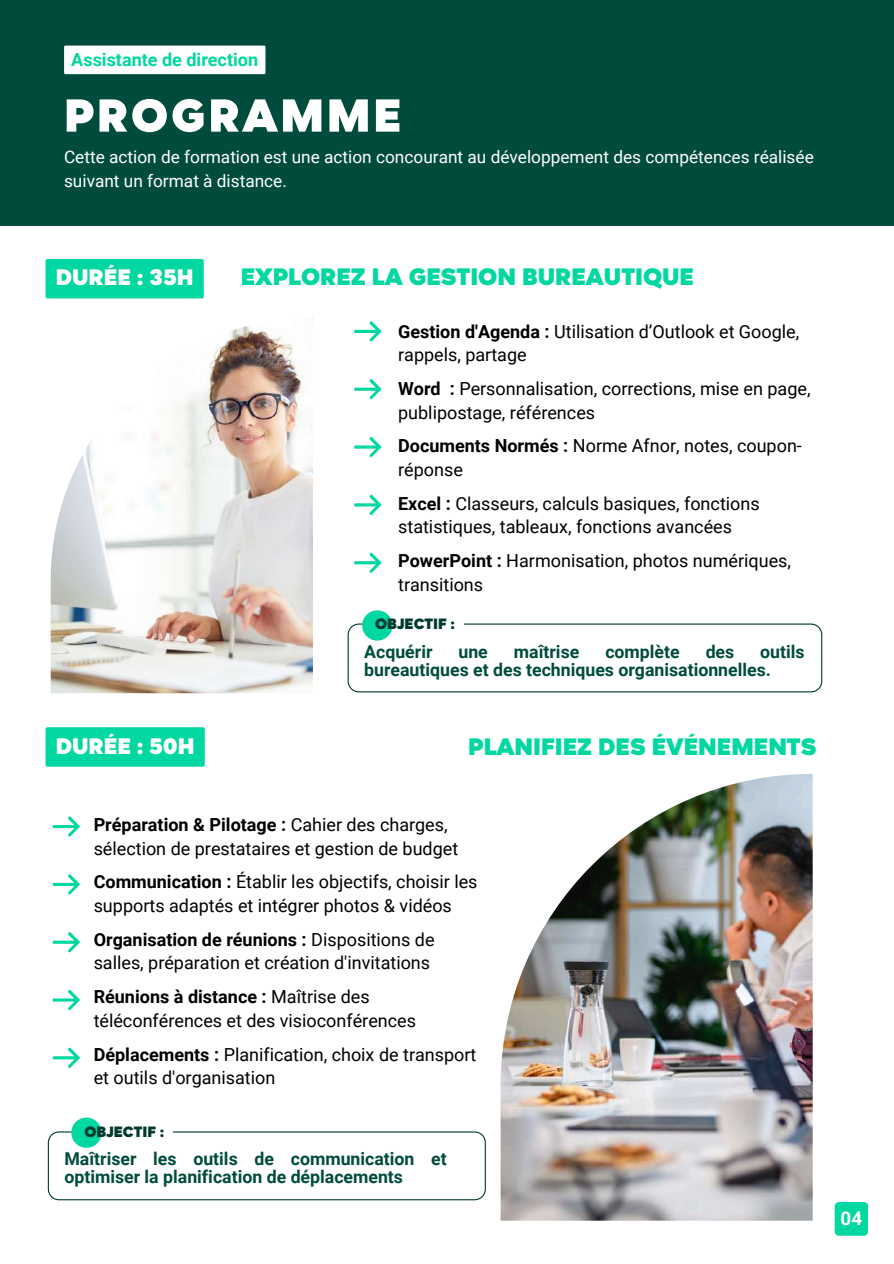
<style>
.page{position:relative;width:894px;height:1264px;background:#fff}
.page>*{position:absolute;margin:0;border:0;box-sizing:border-box;transform-origin:0 0}
.t1{font:900 52.5px "Magenos";letter-spacing:.055em;color:#fff}
.t2{font:900 27px "Magenos";color:#00d7a1}
.t3{font:900 25.5px "Magenos";color:#fff}
.t4{font:700 18.9px "Roboto";color:#fff}
.t5{font:18px/23.7px "Roboto";color:#000}
.t6{font:700 18px "Roboto";color:#00d7a1}
.t7{font:700 17.7px/18px "Roboto";color:#004c3c}
.t8{font:17.25px/23.7px "Roboto";color:#fff}
.t9{font:900 16.95px "Magenos";color:#003a2e}
.s1{font-weight:700}
</style>
<div class="page">
<div style="left:0;top:0;width:893px;height:225px;background:#004c3c"></div>
<img style="left:51px;top:318px;width:262px;height:375px">
<img style="left:500px;top:774px;width:312px;height:446px">
<svg style="left:354px;top:321px;width:27px;height:21px"></svg>
<svg style="left:354px;top:379px;width:27px;height:20px"></svg>
<svg style="left:354px;top:436px;width:27px;height:21px"></svg>
<svg style="left:354px;top:494px;width:27px;height:21px"></svg>
<svg style="left:354px;top:552px;width:27px;height:21px"></svg>
<svg style="left:53px;top:816px;width:27px;height:21px"></svg>
<svg style="left:53px;top:874px;width:27px;height:20px"></svg>
<svg style="left:53px;top:931px;width:27px;height:21px"></svg>
<svg style="left:53px;top:989px;width:27px;height:21px"></svg>
<svg style="left:53px;top:1047px;width:27px;height:21px"></svg>
<svg style="left:347px;top:623px;width:475px;height:69px"></svg>
<svg style="left:48px;top:1131px;width:437px;height:68px"></svg>
<div style="left:834px;top:1201px;width:33px;height:34px;background:#00d7a1;border-radius:4px"></div>
<div style="left:82px;top:1122px;width:90px;height:20px;background:#fff"></div>
<div style="left:71px;top:1117px;width:31px;height:30px;background:#00d7a1;border-radius:50%"></div>
<div style="left:373px;top:615px;width:90px;height:20px;background:#fff"></div>
<div style="left:362px;top:610px;width:30px;height:30px;background:#00d7a1;border-radius:50%"></div>
<div style="left:64px;top:46px;width:201px;height:28px;background:#fff"></div>
<div style="left:45px;top:259px;width:159px;height:39px;background:#00d7a1;border-radius:2px"></div>
<div style="left:45px;top:727px;width:160px;height:39px;background:#00d7a1;border-radius:2px"></div>
<p class="t6" style="left:71px;top:49px;width:188px">Assistante de direction</p>
<h1 class="t1" style="left:64px;top:88px;width:339px">PROGRAMME</h1>
<p class="t8" style="left:64px;top:145px;width:751px">Cette action de formation est une action concourant au développement des compétences réalisée suivant un format à distance.</p>
<h3 class="t3" style="left:56px;top:264px;width:139px">DURÉE : 35H</h3>
<h2 class="t2" style="left:241px;top:263px;width:455px">EXPLOREZ LA GESTION BUREAUTIQUE</h2>
<p class="t5" style="left:398px;top:319px;width:402px"><span class="s1">Gestion d'Agenda :</span> Utilisation d’Outlook et Google, rappels, partage</p>
<p class="t5" style="left:398px;top:377px;width:414px"><span class="s1">Word :</span> Personnalisation, corrections, mise en page, publipostage, références</p>
<p class="t5" style="left:398px;top:434px;width:405px"><span class="s1">Documents Normés :</span> Norme Afnor, notes, coupon&shy;réponse</p>
<p class="t5" style="left:398px;top:491px;width:363px"><span class="s1">Excel :</span> Classeurs, calculs basiques, fonctions statistiques, tableaux, fonctions avancées</p>
<p class="t5" style="left:398px;top:549px;width:394px"><span class="s1">PowerPoint :</span> Harmonisation, photos numériques, transitions</p>
<p class="t9" style="left:375px;top:615px;width:81px">OBJECTIF :</p>
<h3 class="t3" style="left:56px;top:732px;width:140px">DURÉE : 50H</h3>
<p class="t7" style="left:364px;top:643px;width:70px">Acquérir</p>
<p class="t7" style="left:458px;top:643px;width:31px">une</p>
<p class="t7" style="left:513px;top:643px;width:67px">maîtrise</p>
<p class="t7" style="left:605px;top:643px;width:76px">complète</p>
<p class="t7" style="left:705px;top:643px;width:30px">des</p>
<p class="t7" style="left:364px;top:643px;width:442px;text-indent:396px">outils bureautiques et des techniques organisationnelles.</p>
<h2 class="t2" style="left:468px;top:732px;width:349px">PLANIFIEZ DES ÉVÉNEMENTS</h2>
<p class="t5" style="left:94px;top:813px;width:366px"><span class="s1">Préparation &amp; Pilotage :</span> Cahier des charges, sélection de prestataires et gestion de budget</p>
<p class="t5" style="left:94px;top:870px;width:385px"><span class="s1">Communication :</span> Établir les objectifs, choisir les supports adaptés et intégrer photos &amp; vidéos</p>
<p class="t5" style="left:94px;top:927px;width:342px"><span class="s1">Organisation de réunions :</span> Dispositions de salles, préparation et création d'invitations</p>
<p class="t5" style="left:94px;top:985px;width:324px"><span class="s1">Réunions à distance :</span> Maîtrise des téléconférences et des visioconférences</p>
<p class="t5" style="left:94px;top:1042px;width:384px"><span class="s1">Déplacements :</span> Planification, choix de transport et outils d'organisation</p>
<p class="t9" style="left:84px;top:1122px;width:81px">OBJECTIF :</p>
<p class="t7" style="left:64px;top:1149px;width:384px">Maîtriser les outils de communication et optimiser la planification de déplacements</p>
<p class="t4" style="left:840px;top:1207px;width:23px">04</p>
</div>
